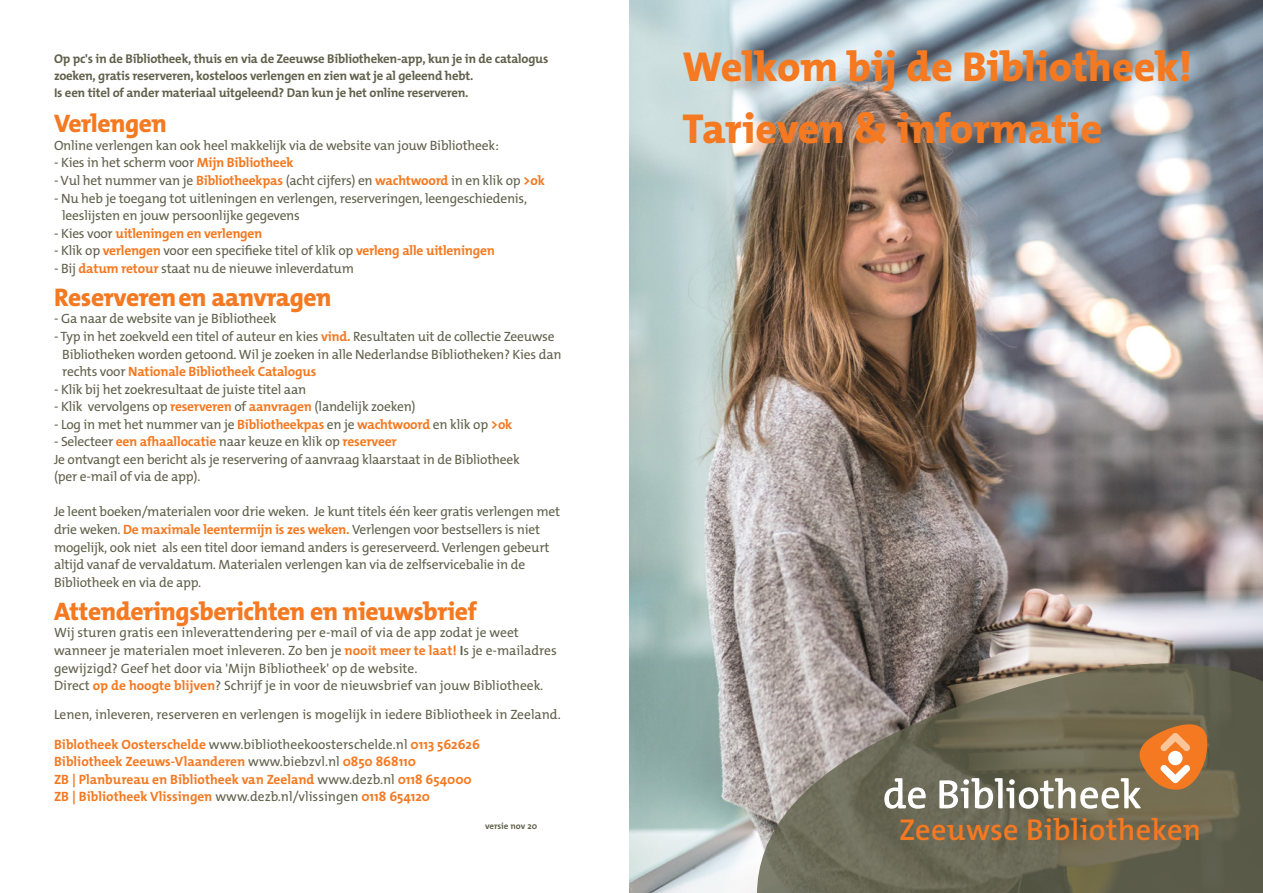
<style>
.page{position:relative;width:1263px;height:893px;background:#fff}
.page>*{position:absolute;margin:0;border:0;box-sizing:border-box;transform-origin:0 0}
.t1{font:800 42.15px "The Mix Os F";color:#f47921}
.Vestigingsnaam_voor{font:600 30.3px "The Mix Os F";letter-spacing:.015em;color:#f47921}
.Bodytekst{font:800 25.5px "The Mix Os F";letter-spacing:-.015em;color:#f47921}
.Bodytekst-2{font:13.5px/17.5px "The Mix Os F";letter-spacing:-.015em;color:#60614b}
.Bodytekst-3{font:700 13.5px "The Mix Os F";color:#f47921}
.Bodytekst-4{font:700 12.75px/16.6px "The Mix Os F";letter-spacing:-.015em;color:#60614b}
.Bodytekst-5{font:700 9px "The Mix Os F";color:#60614b}
.s1{font-weight:700;color:#f47921}
.s2{font-weight:400;color:#60614b}
.s3{font-weight:700}
</style>
<div class="page">
<img style="left:629px;top:0;width:634px;height:893px">
<svg style="left:755px;top:662px;width:508px;height:231px;background:#787363"></svg>
<svg style="left:884px;top:778px;width:42px;height:31px"></svg>
<svg style="left:939px;top:724px;width:268px;height:85px;background:#8f7d61"></svg>
<p class="Bodytekst-4" style="left:54px;top:51px;width:496px">Op pc's in de Bibliotheek, thuis en via de Zeeuwse Bibliotheken-app, kun je in de catalogus zoeken, gratis reserveren, kosteloos verlengen en zien wat je al geleend hebt.<br>Is een titel of ander materiaal uitgeleend? Dan kun je het online reserveren.</p>
<p class="Bodytekst" style="left:54px;top:107px;width:114px">Verlengen</p>
<p class="Bodytekst-2" style="left:54px;top:137px;width:446px">Online verlengen kan ook heel makkelijk via de website van jouw Bibliotheek:</p>
<p class="Bodytekst-2" style="left:54px;top:154px;width:241px">- Kies in het scherm voor <span class="s1">Mijn Bibliotheek</span></p>
<p class="Bodytekst-2" style="left:54px;top:172px;width:492px">- Vul het nummer van je <span class="s1">Bibliotheekpas</span> (acht cijfers) en <span class="s1">wachtwoord</span> in en klik op <span class="s1">&gt;ok</span></p>
<p class="Bodytekst-2" style="left:54px;top:189px;width:475px">- Nu heb je toegang tot uitleningen en verlengen, reserveringen, leengeschiedenis,</p>
<p class="Bodytekst-2" style="left:62px;top:207px;width:239px">leeslijsten en jouw persoonlijke gegevens</p>
<p class="Bodytekst-3" style="left:54px;top:224px;width:210px"><span class="s2">- Kies voor</span> uitleningen en verlengen</p>
<p class="Bodytekst-2" style="left:54px;top:242px;width:442px">- Klik op <span class="s1">verlengen</span> voor een specifieke titel of klik op <span class="s1">verleng alle uitleningen</span></p>
<p class="Bodytekst-2" style="left:54px;top:259px;width:301px">- Bij <span class="s1">datum retour</span> staat nu de nieuwe inleverdatum</p>
<p class="Bodytekst" style="left:54px;top:281px;width:279px">Reserverenen aanvragen</p>
<p class="Bodytekst-2" style="left:54px;top:310px;width:224px">- Ga naar de website van je Bibliotheek</p>
<p class="Bodytekst-2" style="left:62px;top:328px;width:501px;text-indent:-8px">- Typ in het zoekveld een titel of auteur en kies <span class="s1">vind.</span> Resultaten uit de collectie Zeeuwse<br>Bibliotheken worden getoond. Wil je zoeken in alle Nederlandse Bibliotheken? Kies dan rechts voor <span class="s1">Nationale Bibliotheek Catalogus</span></p>
<p class="Bodytekst-2" style="left:54px;top:380px;width:254px">- Klik bij het zoekresultaat de juiste titel aan</p>
<p class="Bodytekst-2" style="left:54px;top:398px;width:363px">- Klik vervolgens op <span class="s1">reserveren</span> of <span class="s1">aanvragen</span> (landelijk zoeken)</p>
<p class="Bodytekst-2" style="left:54px;top:415px;width:460px">- Log in met het nummer van je <span class="s1">Bibliotheekpas</span> en je <span class="s1">wachtwoord</span> en klik op <span class="s1">&gt;ok</span></p>
<p class="Bodytekst-2" style="left:54px;top:433px;width:344px">- Selecteer <span class="s1">een afhaallocatie</span> naar keuze en klik op <span class="s1">reserveer</span></p>
<p class="Bodytekst-2" style="left:54px;top:451px;width:467px">Je ontvangt een bericht als je reservering of aanvraag klaarstaat in de Bibliotheek (per e-mail of via de app).</p>
<p class="Bodytekst-2" style="left:54px;top:503px;width:507px">Je leent boeken/materialen voor drie weken. Je kunt titels één keer gratis verlengen met drie weken. <span class="s1">De maximale leentermijn is zes weken.</span> Verlengen voor bestsellers is niet mogelijk, ook niet als een titel door iemand anders is gereserveerd. Verlengen gebeurt altijd vanaf de vervaldatum. Materialen verlengen kan via de zelfservicebalie in de Bibliotheek en via de app.</p>
<p class="Bodytekst" style="left:54px;top:595px;width:424px">Attenderingsberichten en nieuwsbrief</p>
<p class="Bodytekst-2" style="left:54px;top:624px;width:504px">Wij sturen gratis een inleverattendering per e-mail of via de app zodat je weet wanneer je materialen moet inleveren. Zo ben je <span class="s1">nooit meer te laat!</span> <span class="s3">I</span>s je e-mailadres gewijzigd? Geef het door via 'Mijn Bibliotheek' op de website.</p>
<p class="Bodytekst-2" style="left:54px;top:677px;width:491px">Direct <span class="s1">op de hoogte blijven</span>? Schrijf je in voor de nieuwsbrief van jouw Bibliotheek.</p>
<p class="Bodytekst-2" style="left:54px;top:706px;width:508px">Lenen, inleveren, reserveren en verlengen is mogelijk in iedere Bibliotheek in Zeeland.</p>
<p class="Bodytekst-3" style="left:54px;top:735px;width:427px">Biblotheek Oosterschelde <span class="s2">www.bibliotheekoosterschelde.nl</span> 0113 562626</p>
<p class="Bodytekst-3" style="left:54px;top:753px;width:364px">Bibliotheek Zeeuws-Vlaanderen <span class="s2">www.biebzvl.nl</span> 0850 868110</p>
<p class="Bodytekst-3" style="left:54px;top:770px;width:419px">ZB | Planbureau en Bibliotheek van Zeeland <span class="s2">www.dezb.nl</span> 0118 654000</p>
<p class="Bodytekst-3" style="left:54px;top:788px;width:378px">ZB | Bibliotheek Vlissingen <span class="s2">www.dezb.nl/vlissingen</span> 0118 654120</p>
<p class="Bodytekst-5" style="left:485px;top:820px;width:54px">versie nov 20</p>
<p class="t1" style="left:682px;top:40px;width:511px">Welkom bij de Bibliotheek!</p>
<p class="t1" style="left:682px;top:102px;width:421px">Tarieven &amp; informatie</p>
<p class="Vestigingsnaam_voor" style="left:899px;top:810px;width:303px">Zeeuwse Bibliotheken</p>
</div>
